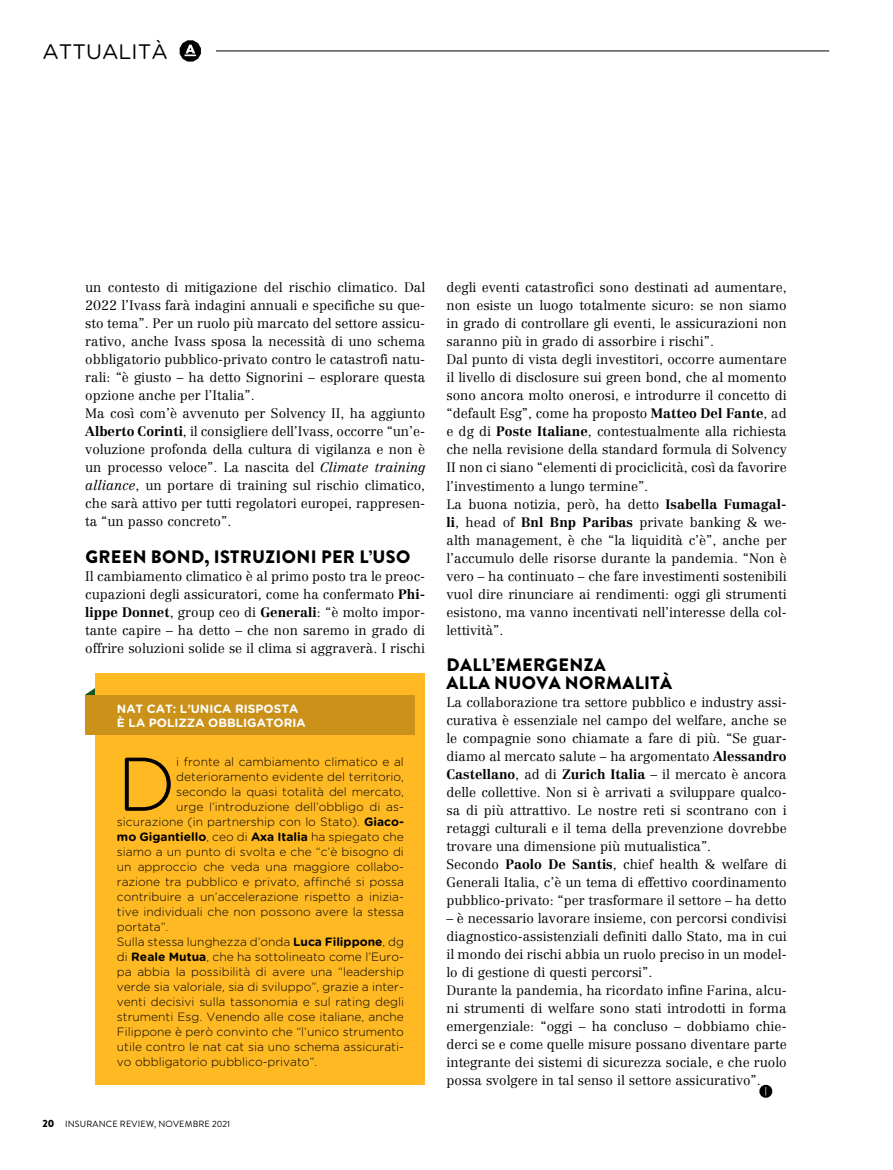
<style>
.page{position:relative;width:893px;height:1170px;background:#fff}
.page>*{position:absolute;margin:0;border:0;box-sizing:border-box;transform-origin:0 0}
.t1{font:300 75.9px "Gotham Rounded";color:#000}
.t2{font:21px "Gotham Rounded";color:#000}
.t3{font:900 18px/18px "Brandon Grotesque";letter-spacing:.02em;color:#000}
.t4{font:300 13.5px/18px "Centennial LT Std";color:#000}
.t5{font:300 12px "Gotham Rounded";color:#000}
.t6{font:700 12px/13.5px "Gotham Rounded";color:#fff}
.t7{font:700 12px "Gotham Rounded";color:#000}
.t8{font:9px "Brandon Grotesque";letter-spacing:.02em;color:#000}
.s1{font-weight:700}
.s2{font-style:italic}
.s3{font-weight:300}
.s4{font-weight:900;font-size:10.5px}
</style>
<div class="page">
<svg style="left:180px;top:40px;width:21px;height:22px"></svg>
<hr style="left:216px;top:51px;width:613px;height:1px;background:#000">
<svg style="left:759px;top:1084px;width:13px;height:13px"></svg>
<svg style="left:85px;top:687px;width:11px;height:8px"></svg>
<div style="left:96px;top:673px;width:329px;height:411px;background:#ffb922"></div>
<div style="left:85px;top:695px;width:329px;height:39px;background:#cb9118"></div>
<h2 class="t2" style="left:43px;top:37px;width:127px">ATTUALITÀ</h2>
<p class="t4" style="left:85px;top:278px;width:341px">un contesto di mitigazione del rischio climatico. Dal 2022 l’Ivass farà indagini annuali e specifiche su que&shy;sto tema”. Per un ruolo più marcato del settore assicu&shy;rativo, anche Ivass sposa la necessità di uno schema obbligatorio pubblico-privato contro le catastrofi natu&shy;rali: “è giusto – ha detto Signorini – esplorare questa opzione anche per l’Italia”.<br>Ma così com’è avvenuto per Solvency II, ha aggiunto <span class="s1">Alberto Corinti</span>, il consigliere dell’Ivass, occorre “un’e&shy;voluzione profonda della cultura di vigilanza e non è un processo veloce”. La nascita del <span class="s2">Climate training alliance</span>, un portare di training sul rischio climatico, che sarà attivo per tutti regolatori europei, rappresen&shy;ta “un passo concreto”.</p>
<h3 class="t3" style="left:85px;top:547px;width:326px">GREEN BOND, ISTRUZIONI PER L’USO</h3>
<p class="t4" style="left:85px;top:567px;width:341px;text-align:justify">Il cambiamento climatico è al primo posto tra le preoc&shy;cupazioni degli assicuratori, come ha confermato <span class="s1">Phi&shy;lippe Donnet</span>, group ceo di <span class="s1">Generali</span>: “è molto impor&shy;tante capire – ha detto – che non saremo in grado di offrire soluzioni solide se il clima si aggraverà. I rischi</p>
<p class="t6" style="left:117px;top:701px;width:190px">NAT CAT: L’UNICA RISPOSTA<br>È LA POLIZZA OBBLIGATORIA</p>
<h1 class="t1" style="left:117px;top:733px;width:61px">D</h1>
<p class="t5" style="left:176px;top:753px;width:229px">i fronte al cambiamento climatico e al</p>
<p class="t5" style="left:176px;top:768px;width:229px">deterioramento evidente del territorio,</p>
<p class="t5" style="left:176px;top:783px;width:229px">secondo la quasi totalità del mercato,</p>
<p class="t5" style="left:176px;top:798px;width:229px">urge l’introduzione dell’obbligo di as-</p>
<p class="t5" style="left:117px;top:813px;width:288px">sicurazione (in partnership con lo Stato). <span class="s1">Giaco-</span></p>
<p class="t7" style="left:117px;top:827px;width:288px">mo Gigantiello<span class="s3">, ceo di</span> Axa Italia <span class="s3">ha spiegato che</span></p>
<p class="t5" style="left:117px;top:843px;width:289px">siamo a un punto di svolta e che “c’è bisogno di</p>
<p class="t5" style="left:117px;top:858px;width:288px">un approccio che veda una maggiore collabo-</p>
<p class="t5" style="left:117px;top:873px;width:288px">razione tra pubblico e privato, affinché si possa</p>
<p class="t5" style="left:117px;top:888px;width:288px">contribuire a un’accelerazione rispetto a inizia-</p>
<p class="t5" style="left:117px;top:903px;width:288px">tive individuali che non possono avere la stessa</p>
<p class="t5" style="left:117px;top:918px;width:53px">portata”.</p>
<p class="t5" style="left:117px;top:933px;width:289px">Sulla stessa lunghezza d’onda <span class="s1">Luca Filippone</span>, dg</p>
<p class="t5" style="left:117px;top:948px;width:288px">di <span class="s1">Reale Mutua</span>, che ha sottolineato come l’Euro-</p>
<p class="t5" style="left:117px;top:963px;width:288px">pa abbia la possibilità di avere una “leadership</p>
<p class="t5" style="left:117px;top:978px;width:289px">verde sia valoriale, sia di sviluppo”, grazie a inter-</p>
<p class="t5" style="left:117px;top:993px;width:289px">venti decisivi sulla tassonomia e sul rating degli</p>
<p class="t5" style="left:117px;top:1008px;width:288px">strumenti Esg. Venendo alle cose italiane, anche</p>
<p class="t5" style="left:117px;top:1023px;width:289px">Filippone è però convinto che “l’unico strumento</p>
<p class="t5" style="left:117px;top:1038px;width:288px">utile contro le nat cat sia uno schema assicurati-</p>
<p class="t5" style="left:117px;top:1053px;width:202px">vo obbligatorio pubblico-privato”.</p>
<p class="t8" style="left:43px;top:1117px;width:189px"><span class="s4">20</span> INSURANCE REVIEW, NOVEMBRE 2021</p>
<p class="t4" style="left:446px;top:279px;width:342px">degli eventi catastrofici sono destinati ad aumentare, non esiste un luogo totalmente sicuro: se non siamo in grado di controllare gli eventi, le assicurazioni non saranno più in grado di assorbire i rischi”.<br>Dal punto di vista degli investitori, occorre aumentare il livello di disclosure sui green bond, che al momento sono ancora molto onerosi, e introdurre il concetto di “default Esg”, come ha proposto <span class="s1">Matteo Del Fante</span>, ad e dg di <span class="s1">Poste Italiane</span>, contestualmente alla richiesta che nella revisione della standard formula di Solvency II non ci siano “elementi di prociclicità, così da favorire l’investimento a lungo termine”.<br>La buona notizia, però, ha detto <span class="s1">Isabella Fumagal&shy;li</span>, head of <span class="s1">Bnl Bnp Paribas</span> private banking &amp; we&shy;alth management, è che “la liquidità c’è”, anche per l’accumulo delle risorse durante la pandemia. “Non è vero – ha continuato – che fare investimenti sostenibili vuol dire rinunciare ai rendimenti: oggi gli strumenti esistono, ma vanno incentivati nell’interesse della col&shy;lettività”.</p>
<h3 class="t3" style="left:447px;top:655px;width:227px">DALL’EMERGENZA<br>ALLA NUOVA NORMALITÀ</h3>
<p class="t4" style="left:446px;top:693px;width:342px">La collaborazione tra settore pubblico e industry assi&shy;curativa è essenziale nel campo del welfare, anche se le compagnie sono chiamate a fare di più. “Se guar&shy;diamo al mercato salute – ha argomentato <span class="s1">Alessandro Castellano</span>, ad di <span class="s1">Zurich Italia</span> – il mercato è ancora delle collettive. Non si è arrivati a sviluppare qualco&shy;sa di più attrattivo. Le nostre reti si scontrano con i retaggi culturali e il tema della prevenzione dovrebbe trovare una dimensione più mutualistica”.<br>Secondo <span class="s1">Paolo De Santis</span>, chief health &amp; welfare di Generali Italia, c’è un tema di effettivo coordinamento pubblico-privato: “per trasformare il settore – ha detto</p>
<p class="t4" style="left:446px;top:909px;width:342px">– è necessario lavorare insieme, con percorsi condivisi diagnostico-assistenziali definiti dallo Stato, ma in cui il mondo dei rischi abbia un ruolo preciso in un model&shy;lo di gestione di questi percorsi”.<br>Durante la pandemia, ha ricordato infine Farina, alcu&shy;ni strumenti di welfare sono stati introdotti in forma emergenziale: “oggi – ha concluso – dobbiamo chie&shy;derci se e come quelle misure possano diventare parte integrante dei sistemi di sicurezza sociale, e che ruolo possa svolgere in tal senso il settore assicurativo”.</p>
</div>
